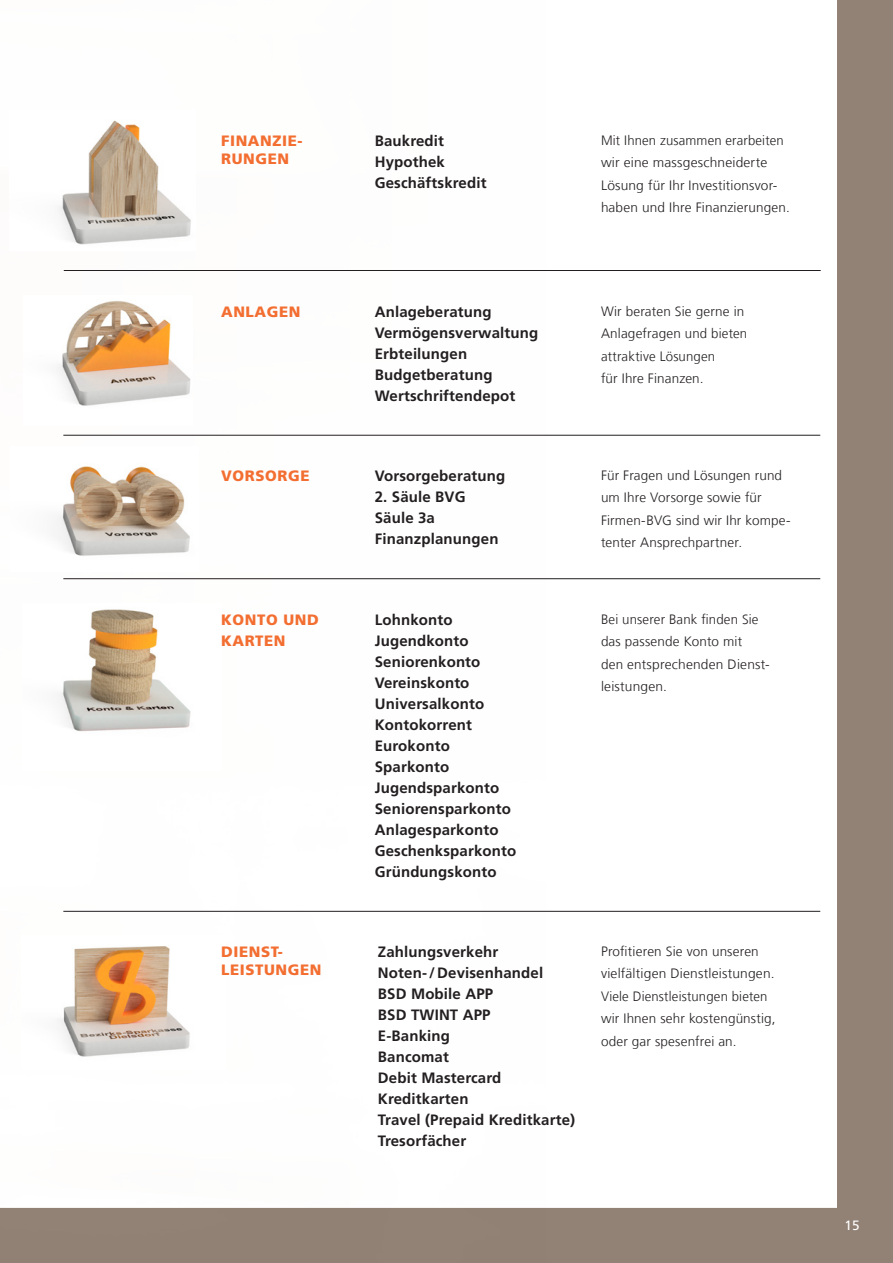
<style>
.page{position:relative;width:893px;height:1263px;background:#fff}
.page>*{position:absolute;margin:0;border:0;box-sizing:border-box;transform-origin:0 0}
.t1{font:700 15px/21px "Frutiger LT Com";letter-spacing:.01em;color:#231f20}
.t2{font:900 15px/18px "Frutiger LT Com";letter-spacing:.04em;color:#f36e31}
.t3{font:300 13.5px/22.5px "Frutiger LT Com";letter-spacing:.015em;color:#231f20}
.t4{font:13.5px "Frutiger LT Com";color:#fff}
</style>
<div class="page">
<div style="left:592px;top:0;width:301px;height:1263px;background:#928276"></div>
<svg style="left:592px;top:0;width:245px;height:1208px"></svg>
<hr style="left:64px;top:270px;width:757px;height:1px;background:#231f20">
<hr style="left:63px;top:578px;width:757px;height:1px;background:#231f20">
<hr style="left:63px;top:435px;width:757px;height:1px;background:#231f20">
<hr style="left:63px;top:911px;width:757px;height:1px;background:#231f20">
<img style="left:34px;top:119px;width:158px;height:126px">
<img style="left:28px;top:608px;width:164px;height:126px">
<img style="left:37px;top:300px;width:154px;height:108px">
<img style="left:26px;top:462px;width:167px;height:95px">
<img style="left:31px;top:945px;width:160px;height:112px">
<p class="t2" style="left:221px;top:132px;width:83px">FINANZIE-<br>RUNGEN</p>
<p class="t1" style="left:375px;top:130px;width:113px">Baukredit<br>Hypothek<br>Geschäftskredit</p>
<p class="t3" style="left:601px;top:129px;width:190px">Mit Ihnen zusammen erarbeiten wir eine massgeschneiderte<br>Lösung für Ihr Investitionsvor&shy;haben und Ihre Finanzierungen.</p>
<p class="t2" style="left:221px;top:302px;width:81px">ANLAGEN</p>
<p class="t1" style="left:375px;top:301px;width:165px">Anlageberatung<br>Vermögensverwaltung<br>Erbteilungen<br>Budgetberatung<br>Wertschriftendepot</p>
<p class="t3" style="left:601px;top:300px;width:148px">Wir beraten Sie gerne in<br>Anlagefragen und bieten attraktive Lösungen<br>für Ihre Finanzen.</p>
<p class="t2" style="left:221px;top:466px;width:90px">VORSORGE</p>
<p class="t1" style="left:375px;top:465px;width:132px">Vorsorgeberatung</p>
<p class="t1" style="left:375px;top:486px;width:125px">2. Säule BVG<br>Säule 3a<br>Finanzplanungen</p>
<p class="t3" style="left:601px;top:464px;width:191px">Für Fragen und Lösungen rund um Ihre Vorsorge sowie für<br>Firmen-BVG sind wir Ihr kompe&shy;tenter Ansprechpartner.</p>
<p class="t2" style="left:221px;top:609px;width:99px;line-height:21px">KONTO UND<br>KARTEN</p>
<p class="t1" style="left:375px;top:609px;width:143px">Lohnkonto<br>Jugendkonto<br>Seniorenkonto<br>Vereinskonto<br>Universalkonto<br>Kontokorrent<br>Eurokonto<br>Sparkonto<br>Jugendsparkonto<br>Seniorensparkonto<br>Anlagesparkonto<br>Geschenksparkonto<br>Gründungskonto</p>
<p class="t3" style="left:601px;top:608px;width:170px">Bei unserer Bank finden Sie das passende Konto mit<br>den entsprechenden Dienst&shy;leistungen.</p>
<p class="t2" style="left:221px;top:943px;width:102px">DIENST-<br>LEISTUNGEN</p>
<p class="t1" style="left:378px;top:941px;width:199px">Zahlungsverkehr<br>Noten-/ Devisenhandel<br>BSD Mobile APP<br>BSD TWINT APP<br>E-Banking<br>Bancomat<br>Debit Mastercard<br>Kreditkarten<br>Travel (Prepaid Kreditkarte)<br>Tresorfächer</p>
<p class="t3" style="left:601px;top:940px;width:176px">Profitieren Sie von unseren vielfältigen Dienstleistungen.<br>Viele Dienstleistungen bieten wir Ihnen sehr kostengünstig, oder gar spesenfrei an.</p>
<p class="t4" style="left:845px;top:1217px;width:17px">15</p>
</div>
